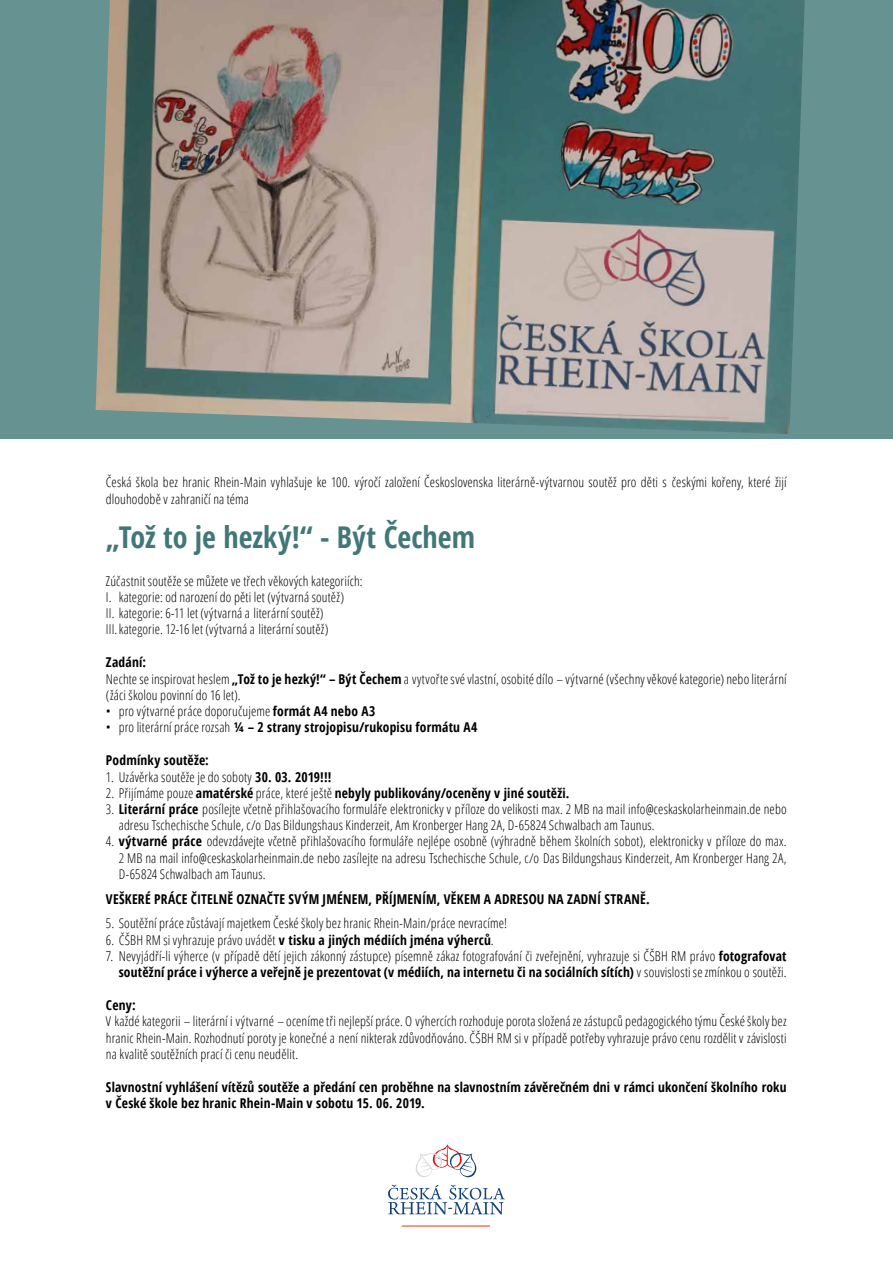
<style>
.page{position:relative;width:893px;height:1263px;background:#fff}
.page>*{position:absolute;margin:0;border:0;box-sizing:border-box;transform-origin:0 0}
.t1{font:700 30px "Open Sans Condensed";color:#417777}
.t2{font:300 13.5px/16.2px "Open Sans Condensed";letter-spacing:.01em;color:#000}
.t3{font:700 13.5px/16.2px "Open Sans Condensed";letter-spacing:.015em;color:#000}
.s1{font-weight:700}
.s2{font-weight:300}
</style>
<div class="page">
<div style="left:0;top:0;width:893px;height:438px;background:#679292"></div>
<svg style="left:388px;top:1144px;width:117px;height:70px"></svg>
<hr style="left:402px;top:1226px;width:88px;height:1px;background:#e63312">
<img style="left:96px;top:0;width:709px;height:434px">
<p class="t2" style="left:106px;top:474px;width:682px">Česká škola bez hranic Rhein-Main vyhlašuje ke 100. výročí založení Československa literárně-výtvarnou soutěž pro děti s českými kořeny, které žijí dlouhodobě v zahraničí na téma</p>
<h1 class="t1" style="left:106px;top:516px;width:371px">„Tož to je hezký!“ - Být Čechem</h1>
<p class="t2" style="left:106px;top:572px;width:258px">Zúčastnit soutěže se můžete ve třech věkových kategoriích:<br>I. kategorie: od narození do pěti let (výtvarná soutěž)<br>II. kategorie: 6-11 let (výtvarná a literární soutěž)<br>III.kategorie. 12-16 let (výtvarná a literární soutěž)</p>
<p class="t2" style="left:106px;top:654px;width:682px"><span class="s1">Zadání:<br></span>Nechte se inspirovat heslem <span class="s1">„Tož to je hezký!“ – Být Čechem</span> a vytvořte své vlastní, osobité dílo – výtvarné (všechny věkové kategorie) nebo literární (žáci školou povinní do 16 let).</p>
<p class="t2" style="left:106px;top:703px;width:271px">• pro výtvarné práce doporučujeme <span class="s1">formát A4 nebo A3</span></p>
<p class="t3" style="left:106px;top:719px;width:373px"><span class="s2">• pro literární práce rozsah</span> ¼ – 2 strany strojopisu/rukopisu formátu A4</p>
<p class="t3" style="left:106px;top:752px;width:104px">Podmínky soutěže:</p>
<p class="t2" style="left:106px;top:768px;width:227px">1. Uzávěrka soutěže je do soboty <span class="s1">30. 03. 2019!!!</span></p>
<p class="t3" style="left:106px;top:784px;width:465px"><span class="s2">2. Přijímáme pouze</span> amatérské <span class="s2">práce, které ještě</span> nebyly publikovány/oceněny v jiné soutěži.</p>
<p class="t2" style="left:119px;top:801px;width:669px;text-indent:-13px">3. <span class="s1">Literární práce</span> posílejte včetně přihlašovacího formuláře elektronicky v příloze do velikosti max. 2 MB na mail info@ceskaskolarheinmain.de nebo adresu Tschechische Schule, c/o Das Bildungshaus Kinderzeit, Am Kronberger Hang 2A, D-65824 Schwalbach am Taunus.</p>
<p class="t2" style="left:119px;top:833px;width:669px;text-align:justify;text-indent:-13px">4. <span class="s1">výtvarné práce</span> odevzdávejte včetně přihlašovacího formuláře nejlépe osobně (výhradně během školních sobot), elektronicky v příloze do max.<br>2 MB na mail info@ceskaskolarheinmain.de nebo zasílejte na adresu Tschechische Schule, c/o Das Bildungshaus Kinderzeit, Am Kronberger Hang 2A, D-65824 Schwalbach am Taunus.</p>
<p class="t3" style="left:106px;top:890px;width:545px">VEŠKERÉ PRÁCE ČITELNĚ OZNAČTE SVÝM JMÉNEM, PŘÍJMENÍM, VĚKEM A ADRESOU NA ZADNÍ STRANĚ.</p>
<p class="t2" style="left:106px;top:915px;width:403px">5. Soutěžní práce zůstávají majetkem České školy bez hranic Rhein-Main/práce nevracíme!</p>
<p class="t3" style="left:106px;top:931px;width:389px"><span class="s2">6. ČŠBH RM si vyhrazuje právo uvádět</span> v tisku a jiných médiích jména výherců<span class="s2">.</span></p>
<p class="t2" style="left:106px;top:947px;width:682px;text-align:right">7. Nevyjádří-li výherce (v případě dětí jejich zákonný zástupce) písemně zákaz fotografování či zveřejnění, vyhrazuje si ČŠBH RM právo <span class="s1">fotografovat soutěžní práce i výherce a veřejně je prezentovat (v médiích, na internetu či na sociálních sítích)</span> v souvislosti se zmínkou o soutěži.</p>
<p class="t3" style="left:106px;top:997px;width:31px">Ceny:</p>
<p class="t2" style="left:106px;top:1013px;width:682px;text-align:justify">V každé kategorii – literární i výtvarné – oceníme tři nejlepší práce. O výhercích rozhoduje porota složená ze zástupců pedagogického týmu České školy bez hranic Rhein-Main. Rozhodnutí poroty je konečné a není nikterak zdůvodňováno. ČŠBH RM si v případě potřeby vyhrazuje právo cenu rozdělit v závislosti na kvalitě soutěžních prací či cenu neudělit.</p>
<p class="t3" style="left:106px;top:1079px;width:682px">Slavnostní vyhlášení vítězů soutěže a předání cen proběhne na slavnostním závěrečném dni v rámci ukončení školního roku v České škole bez hranic Rhein-Main v sobotu 15. 06. 2019.</p>
</div>
